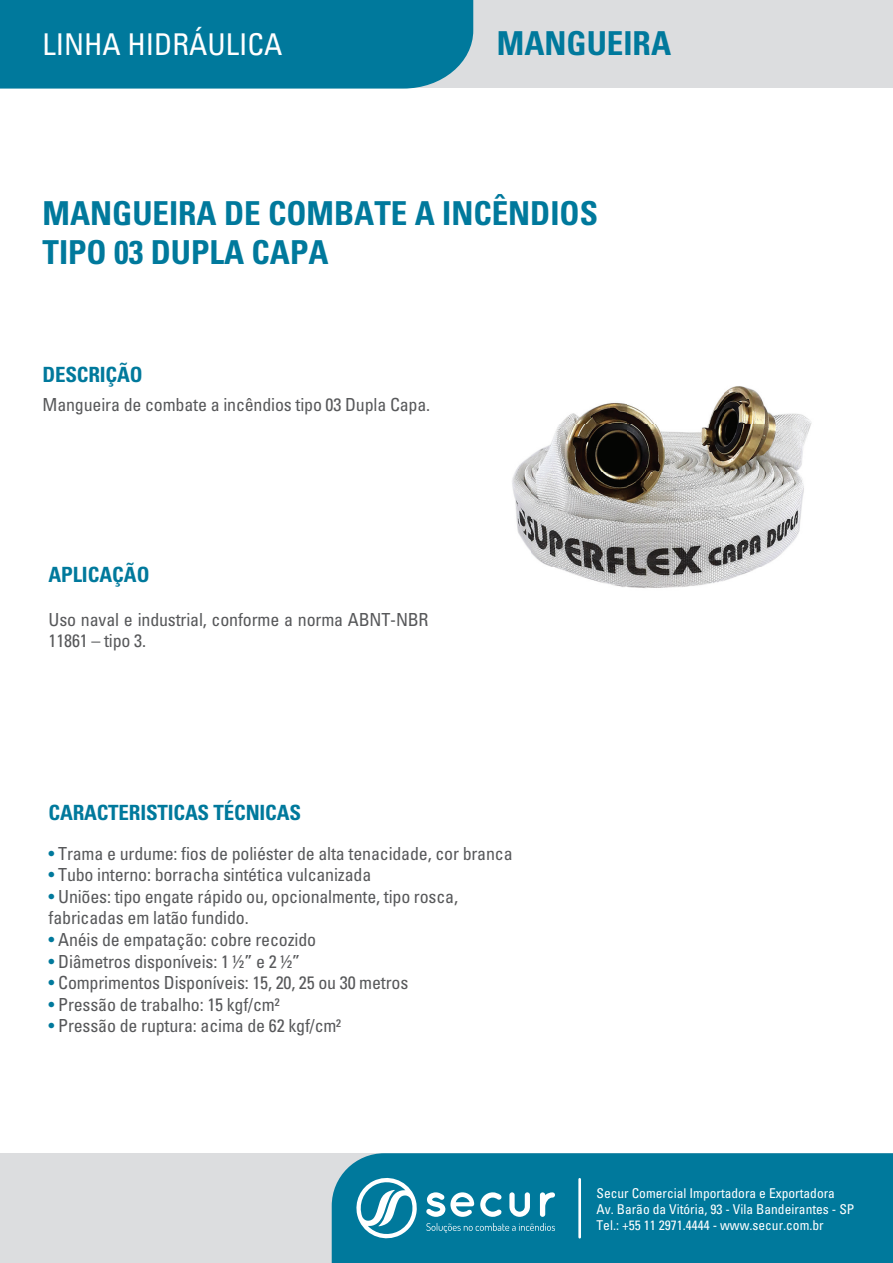
<style>
.page{position:relative;width:893px;height:1263px;background:#fff}
.page>*{position:absolute;margin:0;border:0;box-sizing:border-box;transform-origin:0 0}
.t1{font:700 condensed 33px/39.6px "Univers";color:#00799c}
.t2{font:condensed 30px "Univers";color:#fff}
.t3{font:700 condensed 21px "Univers";letter-spacing:-.01em;color:#00799c}
.t4{font:condensed 18px/21.6px "Univers";letter-spacing:-.01em;color:#57585a}
.t5{font:condensed 13.5px/16.2px "Univers";color:#fff}
.s1{color:#00799c}
</style>
<div class="page">
<div style="left:0;top:1153px;width:893px;height:110px;background:#dcdddf"></div>
<div style="left:332px;top:1153px;width:561px;height:110px;background:#00799c"></div>
<svg style="left:354px;top:1174px;width:63px;height:68px;background:#4ea2ba"></svg>
<svg style="left:426px;top:1192px;width:129px;height:25px;background:#67afc4"></svg>
<svg style="left:426px;top:1223px;width:129px;height:10px"></svg>
<hr style="left:578px;top:1179px;width:3px;height:58px;background:#fff">
<div style="left:0;top:0;width:893px;height:88px;background:#dcdddf"></div>
<div style="left:0;top:0;width:473px;height:89px;background:#00799c"></div>
<img style="left:512px;top:386px;width:300px;height:202px">
<h2 class="t2" style="left:43px;top:26px;width:242px">LINHA HIDRÁULICA</h2>
<h1 class="t1" style="left:497px;top:23px;width:176px">MANGUEIRA</h1>
<h1 class="t1" style="left:43px;top:193px;width:557px">MANGUEIRA DE COMBATE A INCÊNDIOS<br>TIPO 03 DUPLA CAPA</h1>
<p class="t3" style="left:43px;top:362px;width:102px">DESCRIÇÃO</p>
<p class="t4" style="left:43px;top:394px;width:389px">Mangueira de combate a incêndios tipo 03 Dupla Capa.</p>
<p class="t3" style="left:49px;top:561px;width:102px">APLICAÇÃO</p>
<p class="t4" style="left:49px;top:608px;width:382px">Uso naval e industrial, conforme a norma ABNT-NBR<br>11861 – tipo 3.</p>
<p class="t3" style="left:49px;top:800px;width:254px">CARACTERISTICAS TÉCNICAS</p>
<p class="t4" style="left:49px;top:842px;width:466px"><span class="s1">•</span> Trama e urdume: fios de poliéster de alta tenacidade, cor branca</p>
<p class="t4" style="left:49px;top:863px;width:324px"><span class="s1">•</span> Tubo interno: borracha sintética vulcanizada</p>
<p class="t4" style="left:49px;top:885px;width:411px"><span class="s1">•</span> Uniões: tipo engate rápido ou, opcionalmente, tipo rosca, fabricadas em latão fundido.</p>
<p class="t4" style="left:49px;top:928px;width:269px"><span class="s1">•</span> Anéis de empatação: cobre recozido</p>
<p class="t4" style="left:49px;top:950px;width:253px"><span class="s1">•</span> Diâmetros disponíveis: 1 ½” e 2 ½”</p>
<p class="t4" style="left:49px;top:971px;width:361px"><span class="s1">•</span> Comprimentos Disponíveis: 15, 20, 25 ou 30 metros</p>
<p class="t4" style="left:49px;top:993px;width:232px"><span class="s1">•</span> Pressão de trabalho: 15 kgf/cm²</p>
<p class="t4" style="left:49px;top:1015px;width:294px"><span class="s1">•</span> Pressão de ruptura: acima de 62 kgf/cm²</p>
<p class="t5" style="left:596px;top:1184px;width:259px">Secur Comercial Importadora e Exportadora<br>Av. Barão da Vitória, 93 - Vila Bandeirantes - SP<br>Tel.: +55 11 2971.4444 - www.secur.com.br</p>
</div>
